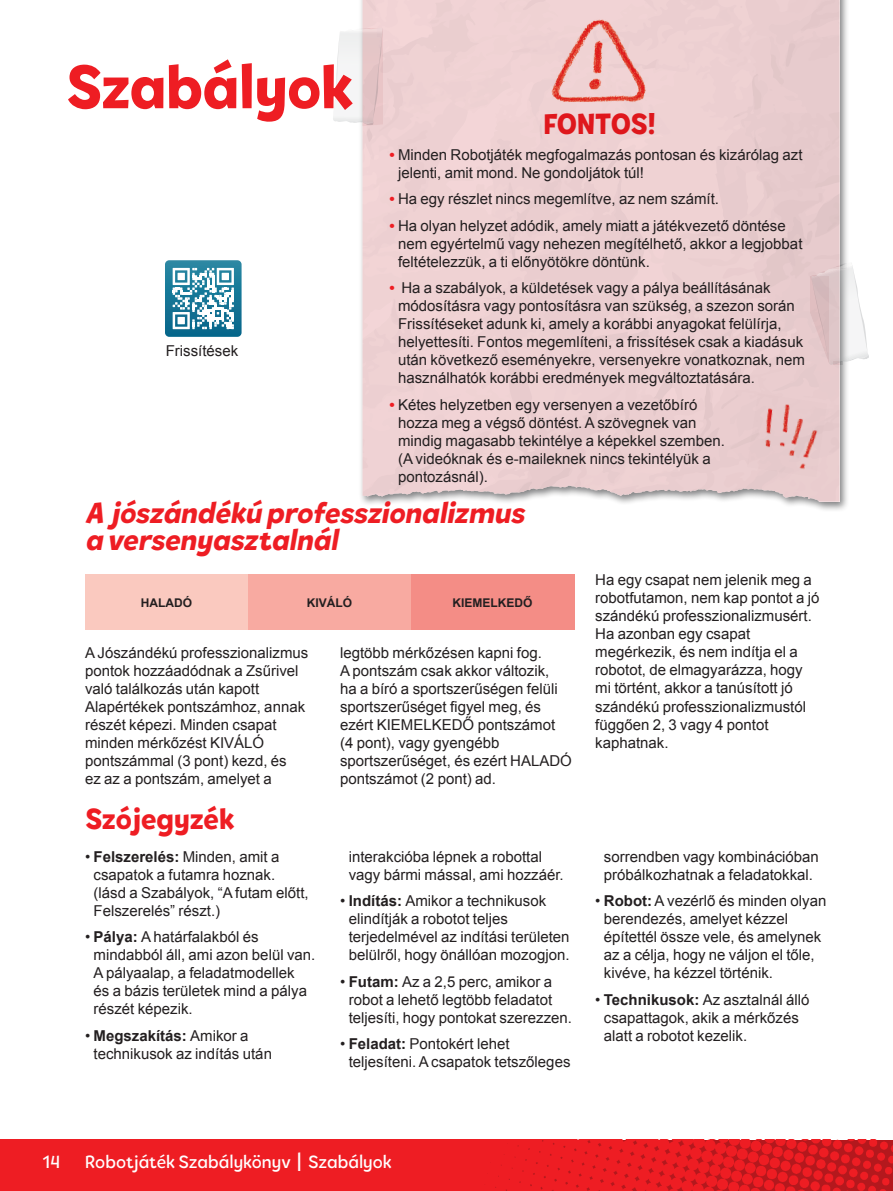
<style>
.page{position:relative;width:893px;height:1191px;background:#fff}
.page>*{position:absolute;margin:0;border:0;box-sizing:border-box;transform-origin:0 0}
.Header_42{font:800 63px "Tobi Pro";letter-spacing:-.005em;color:#ee1d23}
.Header_20_Red{font:italic 800 30px/27px "Tobi Pro";color:#ee1d23}
.Header_20{font:800 30px "Tobi Pro";color:#ee1d23}
.Footer_12_Regular{font:500 18px "Tobi Pro";color:#fff}
.Body_10{font:15px/18px "Arial";color:#231f20}
.Body_10__Bold{font:700 12px "Arial";color:#231f20}
.s1{font-weight:700;color:#ee1d23}
.s2{font-weight:700}
.s3{font-size:27px}
</style>
<div class="page">
<img style="left:0;top:1139px;width:893px;height:52px">
<div style="left:358px;top:0;width:492px;height:512px;background:#000104;opacity:.5"></div>
<div style="left:362px;top:0;width:169px;height:496px;background:#efd2d3"></div>
<img style="left:543px;top:5px;width:113px;height:107px">
<img style="left:747px;top:393px;width:80px;height:84px">
<svg style="left:333px;top:28px;width:50px;height:98px"></svg>
<svg style="left:811px;top:262px;width:58px;height:103px"></svg>
<svg style="left:165px;top:260px;width:77px;height:77px"></svg>
<div style="left:85px;top:574px;width:163px;height:56px;background:#fac9bf"></div>
<div style="left:248px;top:574px;width:163px;height:56px;background:#f8aaa1"></div>
<div style="left:411px;top:574px;width:163px;height:56px;background:#f48d86"></div>
<p class="Header_42" style="left:66px;top:46px;width:289px">Szabályok</p>
<p class="Body_10" style="left:166px;top:342px;width:74px">Frissítések</p>
<h2 class="Header_20" style="left:543px;top:104px;width:114px">FONTOS!</h2>
<p class="Body_10" style="left:398px;top:146px;width:406px;text-indent:-9px"><span class="s1">•</span> Minden Robotjáték megfogalmazás pontosan és kizárólag azt jelenti, amit mond. Ne gondoljátok túl!</p>
<p class="Body_10" style="left:390px;top:190px;width:331px"><span class="s1">•</span> Ha egy részlet nincs megemlítve, az nem számít.</p>
<p class="Body_10" style="left:398px;top:217px;width:406px;text-indent:-9px"><span class="s1">•</span> Ha olyan helyzet adódik, amely miatt a játékvezető döntése nem egyértelmű vagy nehezen megítélhető, akkor a legjobbat feltételezzük, a ti előnyötökre döntünk.</p>
<p class="Body_10" style="left:398px;top:279px;width:408px;text-indent:-9px"><span class="s1">•</span> Ha a szabályok, a küldetések vagy a pálya beállításának módosításra vagy pontosításra van szükség, a szezon során Frissítéseket adunk ki, amely a korábbi anyagokat felülírja, helyettesíti. Fontos megemlíteni, a frissítések csak a kiadásuk után következő eseményekre, versenyekre vonatkoznak, nem használhatók korábbi eredmények megváltoztatására.</p>
<p class="Body_10" style="left:398px;top:396px;width:328px;text-indent:-9px"><span class="s1">•</span> Kétes helyzetben egy versenyen a vezetőbíró hozza meg a végső döntést. A szövegnek van mindig magasabb tekintélye a képekkel szemben. (A videóknak és e-maileknek nincs tekintélyük a pontozásnál).</p>
<p class="Header_20_Red" style="left:85px;top:499px;width:448px">A jószándékú professzionalizmus a versenyasztalnál</p>
<p class="Body_10__Bold" style="left:141px;top:594px;width:53px">HALADÓ</p>
<p class="Body_10__Bold" style="left:307px;top:594px;width:47px">KIVÁLÓ</p>
<p class="Body_10__Bold" style="left:453px;top:594px;width:82px">KIEMELKEDŐ</p>
<p class="Body_10" style="left:85px;top:644px;width:225px">A Jószándékú professzionalizmus pontok hozzáadódnak a Zsűrivel való találkozás után kapott<br>Alapértékek pontszámhoz, annak részét képezi. Minden csapat minden mérkőzést KIVÁLÓ pontszámmal (3 pont) kezd, és<br>ez az a pontszám, amelyet a</p>
<p class="Body_10" style="left:340px;top:644px;width:233px">legtöbb mérkőzésen kapni fog.<br>A pontszám csak akkor változik,<br>ha a bíró a sportszerűségen felüli sportszerűséget figyel meg, és ezért KIEMELKEDŐ pontszámot (4 pont), vagy gyengébb sportszerűséget, és ezért HALADÓ pontszámot (2 pont) ad.</p>
<p class="Header_20" style="left:85px;top:799px;width:151px">Szójegyzék</p>
<p class="Body_10" style="left:94px;top:847px;width:217px;text-indent:-9px">• <span class="s2">Felszerelés:</span> Minden, amit a csapatok a futamra hoznak. (lásd a Szabályok, “A futam előtt,<br>Felszerelés” részt.)</p>
<p class="Body_10" style="left:94px;top:928px;width:223px;text-indent:-9px">• <span class="s2">Pálya:</span> A határfalakból és mindabból áll, ami azon belül van.<br>A pályaalap, a feladatmodellek<br>és a bázis területek mind a pálya részét képezik.</p>
<p class="Body_10" style="left:94px;top:1026px;width:180px;text-indent:-9px">• <span class="s2">Megszakítás:</span> Amikor a technikusok az indítás után</p>
<p class="Body_10" style="left:349px;top:847px;width:217px">interakcióba lépnek a robottal vagy bármi mással, ami hozzáér.</p>
<p class="Body_10" style="left:349px;top:892px;width:222px;text-indent:-9px">• <span class="s2">Indítás:</span> Amikor a technikusok elindítják a robotot teljes terjedelmével az indítási területen belülről, hogy önállóan mozogjon.</p>
<p class="Body_10" style="left:349px;top:972px;width:225px;text-indent:-9px">• <span class="s2">Futam:</span> Az a 2,5 perc, amikor a robot a lehető legtöbb feladatot teljesíti, hogy pontokat szerezzen.</p>
<p class="Body_10" style="left:349px;top:1035px;width:223px;text-indent:-9px">• <span class="s2">Feladat:</span> Pontokért lehet teljesíteni. A csapatok tetszőleges</p>
<p class="Body_10" style="left:595px;top:571px;width:226px">Ha egy csapat nem jelenik meg a robotfutamon, nem kap pontot a jó szándékú professzionalizmusért.<br>Ha azonban egy csapat megérkezik, és nem indítja el a robotot, de elmagyarázza, hogy mi történt, akkor a tanúsított jó szándékú professzionalizmustól függően 2, 3 vagy 4 pontot kaphatnak.</p>
<p class="Body_10" style="left:604px;top:847px;width:217px">sorrendben vagy kombinációban próbálkozhatnak a feladatokkal.</p>
<p class="Body_10" style="left:604px;top:892px;width:224px;text-indent:-9px">• <span class="s2">Robot:</span> A vezérlő és minden olyan berendezés, amelyet kézzel építettél össze vele, és amelynek az a célja, hogy ne váljon el tőle, kivéve, ha kézzel történik.</p>
<p class="Body_10" style="left:604px;top:990px;width:207px;text-indent:-9px">• <span class="s2">Technikusok:</span> Az asztalnál álló csapattagok, akik a mérkőzés alatt a robotot kezelik.</p>
<p class="Footer_12_Regular" style="left:43px;top:1150px;width:19px">14</p>
<p class="Footer_12_Regular" style="left:85px;top:1150px;width:308px">Robotjáték Szabálykönyv <span class="s3">I</span> Szabályok</p>
</div>
